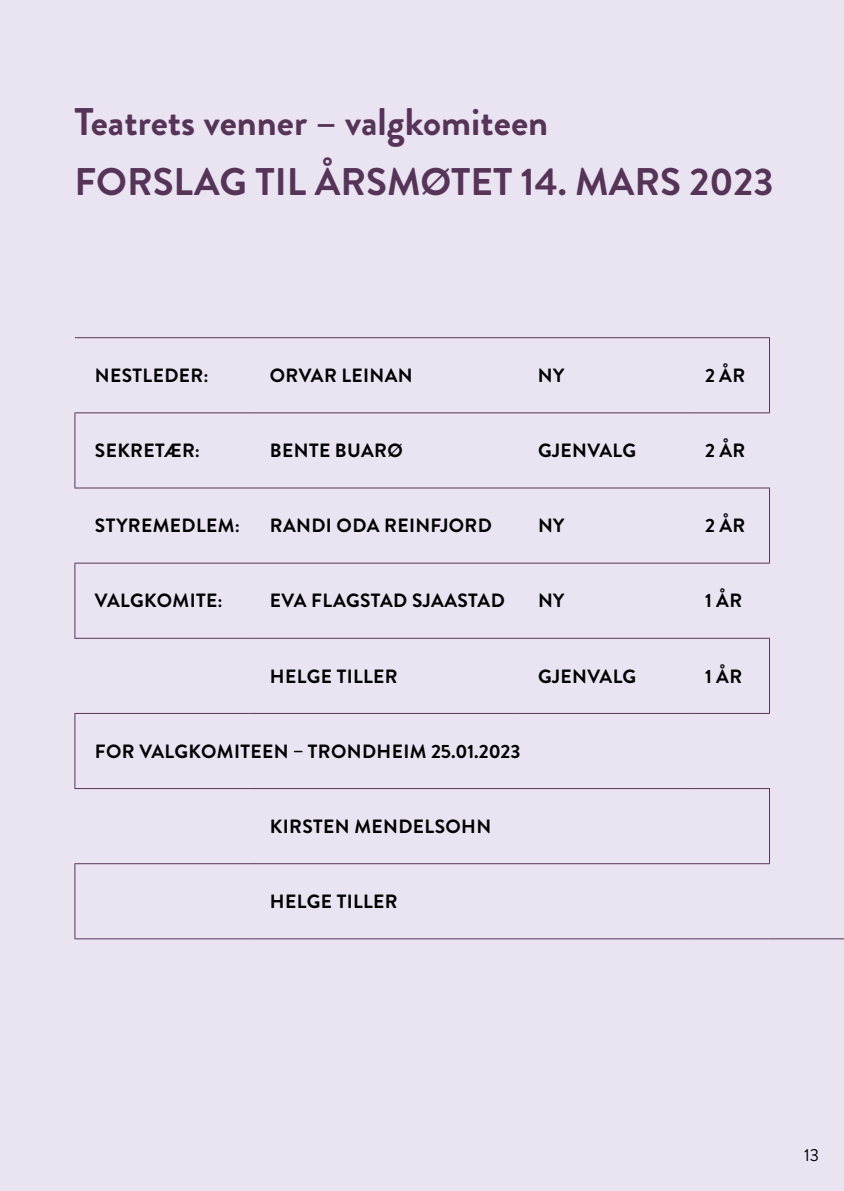
<style>
.page{position:relative;width:844px;height:1191px;background:#fff}
.page>*{position:absolute;margin:0;border:0;box-sizing:border-box;transform-origin:0 0}
.t1{font:700 38.5px/59.5px "Brandon Grotesque";color:#563458}
.t2{font:700 19.25px "Brandon Grotesque";letter-spacing:.02em;color:#000}
.t3{font:17.5px "Brandon Grotesque";color:#000}
</style>
<div class="page">
<div style="left:0;top:0;width:843px;height:1191px;background:#eae3f2"></div>
<svg style="left:75px;top:338px;width:694px;height:600px"></svg>
<hr style="left:75px;top:337px;width:175px;height:1px;background:#563458">
<hr style="left:250px;top:337px;width:268px;height:1px;background:#563458">
<hr style="left:518px;top:337px;width:172px;height:1px;background:#563458">
<hr style="left:690px;top:337px;width:79px;height:1px;background:#563458">
<hr style="left:768px;top:338px;width:1px;height:74px;background:#563458">
<hr style="left:74px;top:412px;width:176px;height:1px;background:#563458">
<hr style="left:74px;top:413px;width:1px;height:74px;background:#563458">
<hr style="left:250px;top:412px;width:268px;height:1px;background:#563458">
<hr style="left:518px;top:412px;width:172px;height:1px;background:#563458">
<hr style="left:690px;top:412px;width:79px;height:1px;background:#563458">
<hr style="left:74px;top:487px;width:176px;height:1px;background:#563458">
<hr style="left:250px;top:487px;width:268px;height:1px;background:#563458">
<hr style="left:518px;top:487px;width:172px;height:1px;background:#563458">
<hr style="left:690px;top:487px;width:79px;height:1px;background:#563458">
<hr style="left:768px;top:488px;width:1px;height:74px;background:#563458">
<hr style="left:74px;top:562px;width:176px;height:1px;background:#563458">
<hr style="left:74px;top:563px;width:1px;height:75px;background:#563458">
<hr style="left:250px;top:562px;width:268px;height:1px;background:#563458">
<hr style="left:518px;top:562px;width:172px;height:1px;background:#563458">
<hr style="left:690px;top:562px;width:79px;height:1px;background:#563458">
<hr style="left:74px;top:638px;width:176px;height:1px;background:#563458">
<hr style="left:250px;top:638px;width:268px;height:1px;background:#563458">
<hr style="left:518px;top:638px;width:172px;height:1px;background:#563458">
<hr style="left:690px;top:638px;width:79px;height:1px;background:#563458">
<hr style="left:768px;top:638px;width:1px;height:75px;background:#563458">
<hr style="left:74px;top:713px;width:176px;height:1px;background:#563458">
<hr style="left:74px;top:714px;width:1px;height:74px;background:#563458">
<hr style="left:250px;top:713px;width:268px;height:1px;background:#563458">
<hr style="left:518px;top:713px;width:172px;height:1px;background:#563458">
<hr style="left:690px;top:713px;width:79px;height:1px;background:#563458">
<hr style="left:74px;top:788px;width:176px;height:1px;background:#563458">
<hr style="left:250px;top:788px;width:268px;height:1px;background:#563458">
<hr style="left:518px;top:788px;width:172px;height:1px;background:#563458">
<hr style="left:690px;top:788px;width:79px;height:1px;background:#563458">
<hr style="left:768px;top:789px;width:1px;height:74px;background:#563458">
<hr style="left:74px;top:863px;width:176px;height:1px;background:#563458">
<hr style="left:74px;top:864px;width:1px;height:74px;background:#563458">
<hr style="left:250px;top:863px;width:268px;height:1px;background:#563458">
<hr style="left:518px;top:863px;width:172px;height:1px;background:#563458">
<hr style="left:690px;top:863px;width:79px;height:1px;background:#563458">
<hr style="left:74px;top:938px;width:176px;height:1px;background:#563458">
<hr style="left:250px;top:938px;width:268px;height:1px;background:#563458">
<hr style="left:518px;top:938px;width:172px;height:1px;background:#563458">
<hr style="left:690px;top:938px;width:79px;height:1px;background:#563458">
<hr style="left:769px;top:938px;width:74px;height:1px;background:#563458">
<h1 class="t1" style="left:74px;top:93px;width:700px">Teatrets venner – valgkomiteen<br>FORSLAG TIL ÅRSMØTET 14. MARS 2023</h1>
<p class="t2" style="left:95px;top:362px;width:115px">NESTLEDER:</p>
<p class="t2" style="left:270px;top:362px;width:144px">ORVAR LEINAN</p>
<p class="t2" style="left:538px;top:362px;width:28px">NY</p>
<p class="t2" style="left:704px;top:362px;width:42px">2 ÅR</p>
<p class="t2" style="left:95px;top:437px;width:107px">SEKRETÆR:</p>
<p class="t2" style="left:270px;top:437px;width:134px">BENTE BUARØ</p>
<p class="t2" style="left:538px;top:437px;width:100px">GJENVALG</p>
<p class="t2" style="left:704px;top:437px;width:42px">2 ÅR</p>
<p class="t2" style="left:95px;top:512px;width:147px">STYREMEDLEM:</p>
<p class="t2" style="left:270px;top:512px;width:223px">RANDI ODA REINFJORD</p>
<p class="t2" style="left:538px;top:512px;width:28px">NY</p>
<p class="t2" style="left:704px;top:512px;width:42px">2 ÅR</p>
<p class="t2" style="left:95px;top:587px;width:129px">VALGKOMITE:</p>
<p class="t2" style="left:270px;top:587px;width:236px">EVA FLAGSTAD SJAASTAD</p>
<p class="t2" style="left:538px;top:587px;width:28px">NY</p>
<p class="t2" style="left:704px;top:587px;width:39px">1 ÅR</p>
<p class="t2" style="left:270px;top:662px;width:129px">HELGE TILLER</p>
<p class="t2" style="left:538px;top:662px;width:100px">GJENVALG</p>
<p class="t2" style="left:705px;top:662px;width:39px">1 ÅR</p>
<p class="t2" style="left:95px;top:737px;width:427px">FOR VALGKOMITEEN – TRONDHEIM 25.01.2023</p>
<p class="t2" style="left:270px;top:812px;width:223px">KIRSTEN MENDELSOHN</p>
<p class="t2" style="left:270px;top:888px;width:129px">HELGE TILLER</p>
<p class="t3" style="left:803px;top:1143px;width:17px">13</p>
</div>
